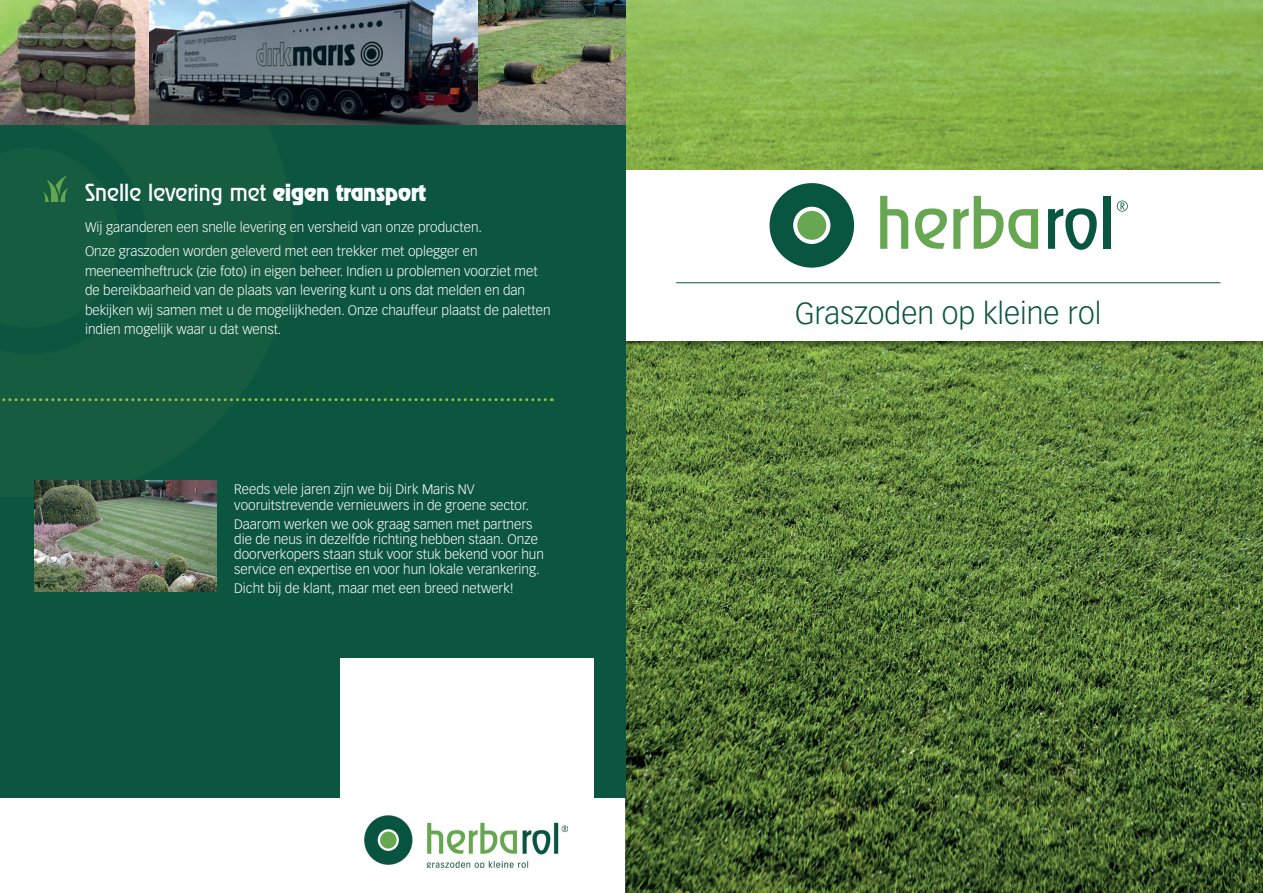
<style>
.page{position:relative;width:1263px;height:893px;background:#fff}
.page>*{position:absolute;margin:0;border:0;box-sizing:border-box;transform-origin:0 0}
.t1{font:300 30px "Vectora LT Std";color:#0c553f}
.t2{font:24px "Ragtime";color:#fff}
.t3{font:300 13.5px/19.5px "Vectora LT Std";color:#fff}
.t4{font:300 13.5px/15px "Vectora LT Pro";color:#fff}
.s1{font-weight:700}
.s2{font-family:"Vectora LT Std"}
</style>
<div class="page">
<img style="left:625px;top:0;width:638px;height:893px">
<img style="left:625px;top:340px;width:638px;height:9px">
<div style="left:625px;top:170px;width:638px;height:170px;background:#fff"></div>
<svg style="left:769px;top:183px;width:85px;height:85px"></svg>
<svg style="left:880px;top:196px;width:28px;height:53px"></svg>
<svg style="left:915px;top:208px;width:32px;height:41px"></svg>
<svg style="left:953px;top:196px;width:85px;height:53px"></svg>
<svg style="left:1048px;top:208px;width:49px;height:42px"></svg>
<div style="left:1103px;top:196px;width:8px;height:53px;background:#085540"></div>
<svg style="left:1117px;top:201px;width:11px;height:11px"></svg>
<hr style="left:676px;top:283px;width:544px;height:1px;background:#0c553f">
<div style="left:0;top:0;width:625px;height:798px;background:#0c553f"></div>
<div style="left:340px;top:658px;width:254px;height:153px;background:#fff"></div>
<svg style="left:2px;top:398px;width:543px;height:3px"></svg>
<img style="left:34px;top:481px;width:183px;height:110px">
<img style="left:43px;top:176px;width:25px;height:26px">
<img style="left:0;top:0;width:625px;height:125px">
<img style="left:365px;top:816px;width:202px;height:52px">
<h2 class="t2" style="left:85px;top:179px;width:342px">Snelle levering met <span class="s1">eigen transport</span></h2>
<p class="t3" style="left:85px;top:216px;width:398px;line-height:23.7px">Wij garanderen een snelle levering en versheid van onze producten.<br>Onze graszoden worden geleverd met een trekker met oplegger en</p>
<p class="t3" style="left:85px;top:261px;width:467px">meeneemheftruck (zie foto) in eigen beheer. Indien u problemen voorziet met de bereikbaarheid van de plaats van levering kunt u ons dat melden en dan bekijken wij samen met u de mogelijkheden. Onze chauffeur plaatst de paletten indien mogelijk waar u dat wenst.</p>
<p class="t3" style="left:234px;top:482px;width:296px;line-height:15.3px">Reeds vele jaren zijn we bij Dirk Maris NV vooruitstrevende vernieuwers in de groene sector.</p>
<p class="t4" style="left:234px;top:517px;width:311px"><span class="s2">D</span>aarom werken we ook graag samen met partners die de neus in dezelfde richting hebben staan. Onze doorverkopers staan stuk voor stuk bekend voor hun service en expertise en voor hun lokale verankering.</p>
<p class="t4" style="left:234px;top:581px;width:281px">Dicht bij de klant, maar met een breed netwerk!</p>
<h1 class="t1" style="left:795px;top:296px;width:308px">Graszoden op kleine rol</h1>
</div>
